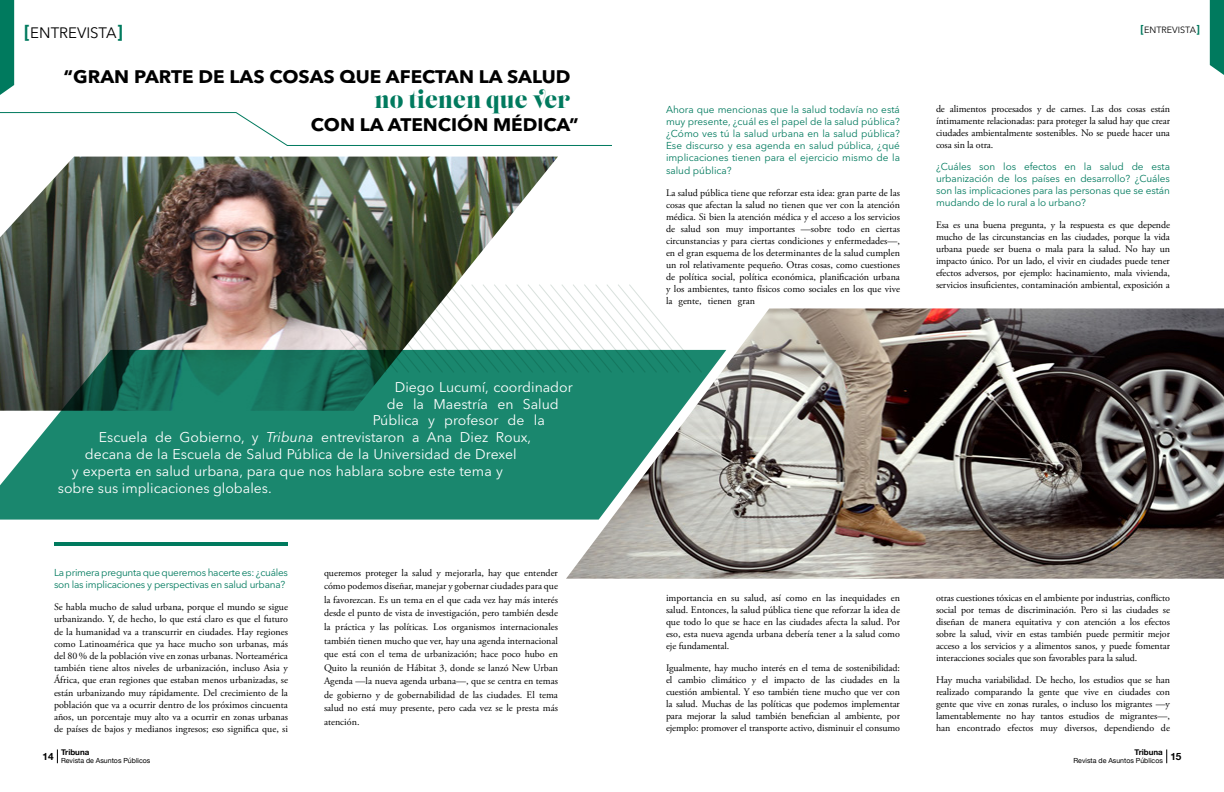
<style>
.page{position:relative;width:1224px;height:792px;background:#fff}
.page>*{position:absolute;margin:0;border:0;box-sizing:border-box;transform-origin:0 0}
.t1{font:24px "Lust Pro Demi No 5";color:#007a5e}
.t2{font:700 18px "Avenir Next LT Pro";color:#000;scale:1.05 1}
.t3{font:15px "Avenir Next LT Pro";color:#000}
.t4{font:14px "Avenir Next LT Pro";color:#fff}
.t5{font:10px/12px "Adobe Garamond Pro";color:#000;text-align:justify}
.t6{font:10px/12px "Avenir Next LT Pro";letter-spacing:-.01em;color:#007a5e;text-align:justify}
.t7{font:700 10px "Helvetica Neue";color:#000}
.t8{font:9px "Avenir Next LT Pro";color:#000}
.t9{font:700 8px "Helvetica Neue";color:#000}
.t10{font:7px "Helvetica Neue";color:#000}
.s1{font-weight:700;font-size:18px;color:#007a5e}
.s2{font-weight:700;font-size:11px;color:#007a5e}
.s3{font-style:italic}
</style>
<div class="page">
<svg style="left:1167px;top:749px;width:1px;height:14px"></svg>
<svg style="left:57px;top:749px;width:1px;height:14px"></svg>
<img style="left:0;top:157px;width:558px;height:193px">
<svg style="left:0;top:350px;width:566px;height:170px;background:#22826b"></svg>
<svg style="left:302px;top:284px;width:347px;height:89px"></svg>
<hr style="left:54px;top:542px;width:234px;height:4px;background:#007a5e">
<svg style="left:0;top:112px;width:612px;height:34px"></svg>
<img style="left:566px;top:308px;width:658px;height:271px">
<svg style="left:0;top:0;width:14px;height:95px"></svg>
<svg style="left:1210px;top:0;width:14px;height:75px"></svg>
<h3 class="t3" style="left:24px;top:24px;width:100px"><span class="s1">[</span>ENTREVISTA<span class="s1">]</span></h3>
<p class="t8" style="left:1140px;top:25px;width:61px"><span class="s2">[</span>ENTREVISTA<span class="s2">]</span></p>
<h2 class="t2" style="left:64px;top:66px;width:484px">“GRAN PARTE DE LAS COSAS QUE AFECTAN LA SALUD</h2>
<h1 class="t1" style="left:375px;top:86px;width:197px">no tienen que ver</h1>
<h2 class="t2" style="left:311px;top:114px;width:257px">CON LA ATENCIÓN MÉDICA”</h2>
<p class="t6" style="left:666px;top:103px;width:236px">Ahora que mencionas que la salud todavía no está muy presente, ¿cuál es el papel de la salud pública? ¿Cómo ves tú la salud urbana en la salud pública?<br>Ese discurso y esa agenda en salud pública, ¿qué implicaciones tienen para el ejercicio mismo de la</p>
<p class="t6" style="left:666px;top:164px;width:67px">salud pública?</p>
<p class="t5" style="left:666px;top:187px;width:236px">La salud pública tiene que reforzar esta idea: gran parte de las cosas que afectan la salud no tienen que ver con la atención médica. Si bien la atención médica y el acceso a los servicios de salud son muy importantes —sobre todo en ciertas circunstancias y para ciertas condiciones y enfermedades—, en el gran esquema de los determinantes de la salud cumplen un rol relativamente pequeño. Otras cosas, como cuestiones de política social, política económica, planificación urbana y los ambientes, tanto físicos como sociales en los que vive la gente, tienen gran</p>
<h3 class="t4" style="left:395px;top:379px;width:180px">Diego Lucumí, coordinador</h3>
<h3 class="t4" style="left:387px;top:395px;width:173px">de la Maestría en Salud</h3>
<h3 class="t4" style="left:373px;top:412px;width:174px">Pública y profesor de la</h3>
<h3 class="t4" style="left:99px;top:429px;width:434px">Escuela de Gobierno, y <span class="s3">Tribuna</span> entrevistaron a Ana Diez Roux,</h3>
<h3 class="t4" style="left:85px;top:446px;width:434px">decana de la Escuela de Salud Pública de la Universidad de Drexel</h3>
<h3 class="t4" style="left:72px;top:463px;width:433px">y experta en salud urbana, para que nos hablara sobre este tema y</h3>
<h3 class="t4" style="left:58px;top:479px;width:215px">sobre sus implicaciones globales.</h3>
<p class="t6" style="left:54px;top:566px;width:236px">La primera pregunta que queremos hacerte es: ¿cuáles son las implicaciones y perspectivas en salud urbana?</p>
<p class="t5" style="left:54px;top:601px;width:236px">Se habla mucho de salud urbana, porque el mundo se sigue urbanizando. Y, de hecho, lo que está claro es que el futuro de la humanidad va a transcurrir en ciudades. Hay regiones como Latinoamérica que ya hace mucho son urbanas, más del 80% de la población vive en zonas urbanas. Norteamérica también tiene altos niveles de urbanización, incluso Asia y África, que eran regiones que estaban menos urbanizadas, se están urbanizando muy rápidamente. Del crecimiento de la población que va a ocurrir dentro de los próximos cincuenta años, un porcentaje muy alto va a ocurrir en zonas urbanas de países de bajos y medianos ingresos; eso significa que, si</p>
<p class="t9" style="left:61px;top:746px;width:30px">Tribuna</p>
<p class="t10" style="left:61px;top:756px;width:91px">Revista de Asuntos Públicos</p>
<p class="t7" style="left:43px;top:749px;width:13px">14</p>
<p class="t5" style="left:324px;top:566px;width:236px;line-height:13.6px">queremos proteger la salud y mejorarla, hay que entender cómo podemos diseñar, manejar y gobernar ciudades para que la favorezcan. Es un tema en el que cada vez hay más interés desde el punto de vista de investigación, pero también desde la práctica y las políticas. Los organismos internacionales también tienen mucho que ver, hay una agenda internacional que está con el tema de urbanización; hace poco hubo en Quito la reunión de Hábitat 3, donde se lanzó New Urban Agenda —la nueva agenda urbana—, que se centra en temas de gobierno y de gobernabilidad de las ciudades. El tema salud no está muy presente, pero cada vez se le presta más atención.</p>
<p class="t5" style="left:666px;top:592px;width:236px">importancia en su salud, así como en las inequidades en salud. Entonces, la salud pública tiene que reforzar la idea de que todo lo que se hace en las ciudades afecta la salud. Por eso, esta nueva agenda urbana debería tener a la salud como eje fundamental.</p>
<p class="t5" style="left:666px;top:662px;width:236px">Igualmente, hay mucho interés en el tema de sostenibilidad: el cambio climático y el impacto de las ciudades en la cuestión ambiental. Y eso también tiene mucho que ver con la salud. Muchas de las políticas que podemos implementar para mejorar la salud también benefician al ambiente, por ejemplo: promover el transporte activo, disminuir el consumo</p>
<p class="t5" style="left:936px;top:103px;width:236px">de alimentos procesados y de carnes. Las dos cosas están íntimamente relacionadas: para proteger la salud hay que crear ciudades ambientalmente sostenibles. No se puede hacer una cosa sin la otra.</p>
<p class="t6" style="left:936px;top:161px;width:236px">¿Cuáles son los efectos en la salud de esta urbanización de los países en desarrollo? ¿Cuáles son las implicaciones para las personas que se están mudando de lo rural a lo urbano?</p>
<p class="t5" style="left:936px;top:219px;width:236px">Esa es una buena pregunta, y la respuesta es que depende mucho de las circunstancias en las ciudades, porque la vida urbana puede ser buena o mala para la salud. No hay un impacto único. Por un lado, el vivir en ciudades puede tener efectos adversos, por ejemplo: hacinamiento, mala vivienda, servicios insuficientes, contaminación ambiental, exposición a</p>
<p class="t5" style="left:936px;top:592px;width:236px">otras cuestiones tóxicas en el ambiente por industrias, conflicto social por temas de discriminación. Pero si las ciudades se diseñan de manera equitativa y con atención a los efectos sobre la salud, vivir en estas también puede permitir mejor acceso a los servicios y a alimentos sanos, y puede fomentar interacciones sociales que son favorables para la salud.</p>
<p class="t5" style="left:936px;top:674px;width:236px">Hay mucha variabilidad. De hecho, los estudios que se han realizado comparando la gente que vive en ciudades con gente que vive en zonas rurales, o incluso los migrantes —y lamentablemente no hay tantos estudios de migrantes—, han encontrado efectos muy diversos, dependiendo de</p>
<p class="t9" style="left:1135px;top:746px;width:30px">Tribuna</p>
<p class="t10" style="left:1074px;top:756px;width:109px">Revista de Asuntos Públicos <sup>15</sup></p>
</div>
